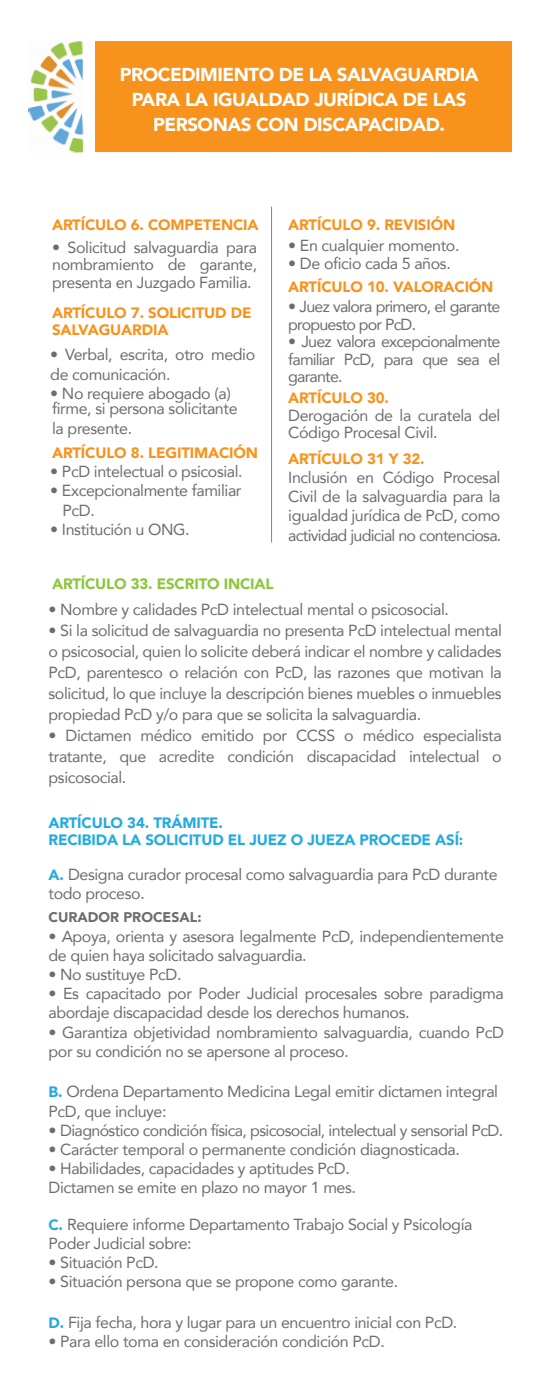
<style>
.page{position:relative;width:536px;height:1386px;background:#fff}
.page>*{position:absolute;margin:0;border:0;box-sizing:border-box;transform-origin:0 0}
.t1{font:900 18.72px/24.7px "Avenir";letter-spacing:-.025em;color:#fff;text-align:center}
.t2{font:16.1px/19.2px "Avenir";letter-spacing:-.025em;color:#6c6d70}
.t3{font:16.1px/17.5px "Avenir";letter-spacing:-.05em;color:#6c6d70}
.t4{font:900 15.05px/17.5px "Avenir";letter-spacing:-.01em;color:#f7931d}
.t5{font:900 15.05px/17.5px "Avenir";letter-spacing:-.01em;color:#24aae1}
.t6{font:900 15.05px "Avenir";letter-spacing:-.01em;color:#8bc63e}
.t7{font:900 14px "Avenir";color:#6c6d70}
.s1{font-weight:900;font-size:15.05px;color:#24aae1}
</style>
<div class="page">
<div style="left:95px;top:41px;width:416px;height:111px;background:#f7931d"></div>
<img style="left:28px;top:41px;width:56px;height:112px">
<hr style="left:271px;top:207px;width:1px;height:335px;background:#808285">
<p class="t1" style="left:120px;top:62px;width:360px">PROCEDIMIENTO DE LA SALVAGUARDIA<br>PARA LA IGUALDAD JURÍDICA DE LAS<br>PERSONAS CON DISCAPACIDAD.</p>
<p class="t4" style="left:52px;top:216px;width:208px">ARTÍCULO 6. COMPETENCIA</p>
<p class="t4" style="left:288px;top:216px;width:168px">ARTÍCULO 9. REVISIÓN</p>
<p class="t2" style="left:52px;top:238px;width:206px;line-height:17.5px;text-align:justify">• Solicitud salvaguardia para nombramiento de garante, presenta en Juzgado Familia.</p>
<p class="t4" style="left:52px;top:303px;width:201px">ARTÍCULO 7. SOLICITUD DE<br>SALVAGUARDIA</p>
<p class="t2" style="left:50px;top:345px;width:206px">• Verbal, escrita, otro medio de comunicación.</p>
<p class="t2" style="left:50px;top:383px;width:182px">• No requiere abogado (a)</p>
<p class="t2" style="left:52px;top:399px;width:187px">firme, si persona solicitante la presente.</p>
<p class="t4" style="left:52px;top:443px;width:207px">ARTÍCULO 8. LEGITIMACIÓN</p>
<p class="t2" style="left:50px;top:462px;width:194px">• PcD intelectual o psicosial.</p>
<p class="t2" style="left:62px;top:481px;width:180px;text-indent:-12px">• Excepcionalmente familiar<br>PcD.</p>
<p class="t2" style="left:50px;top:519px;width:141px">• Institución u ONG.</p>
<p class="t6" style="left:52px;top:571px;width:223px">ARTÍCULO 33. ESCRITO INCIAL</p>
<p class="t2" style="left:288px;top:236px;width:173px">• En cualquier momento.</p>
<p class="t2" style="left:288px;top:253px;width:164px">• De oficio cada 5 años.</p>
<p class="t4" style="left:288px;top:277px;width:207px">ARTÍCULO 10. VALORACIÓN</p>
<p class="t3" style="left:288px;top:297px;width:213px">• Juez valora primero, el garante propuesto por PcD.</p>
<p class="t2" style="left:288px;top:332px;width:213px;line-height:17.5px;text-align:justify">• Juez valora excepcionalmente familiar PcD, para que sea el garante.</p>
<p class="t4" style="left:288px;top:389px;width:102px">ARTÍCULO 30.</p>
<p class="t2" style="left:288px;top:406px;width:213px;line-height:17.5px">Derogación de la curatela del<br>Código Procesal Civil.</p>
<p class="t4" style="left:288px;top:449px;width:138px">ARTÍCULO 31 Y 32.</p>
<p class="t2" style="left:288px;top:467px;width:214px;text-align:justify">Inclusión en Código Procesal Civil de la salvaguardia para la igualdad jurídica de PcD, como actividad judicial no contenciosa.</p>
<p class="t2" style="left:48px;top:600px;width:402px">• Nombre y calidades PcD intelectual mental o psicosocial.</p>
<p class="t2" style="left:48px;top:620px;width:454px;line-height:21px;text-align:justify">• Si la solicitud de salvaguardia no presenta PcD intelectual mental o psicosocial, quien lo solicite deberá indicar el nombre y calidades PcD, parentesco o relación con PcD, las razones que motivan la solicitud, lo que incluye la descripción bienes muebles o inmuebles propiedad PcD y/o para que se solicita la salvaguardia.</p>
<p class="t2" style="left:48px;top:725px;width:454px;line-height:21px;text-align:justify">• Dictamen médico emitido por CCSS o médico especialista tratante, que acredite condición discapacidad intelectual o psicosocial.</p>
<p class="t5" style="left:49px;top:813px;width:416px">ARTÍCULO 34. TRÁMITE.<br>RECIBIDA LA SOLICITUD EL JUEZ O JUEZA PROCEDE ASÍ:</p>
<p class="t2" style="left:48px;top:864px;width:450px"><span class="s1">A.</span> Designa curador procesal como salvaguardia para PcD durante todo proceso.</p>
<p class="t7" style="left:48px;top:905px;width:154px">CURADOR PROCESAL:</p>
<p class="t2" style="left:48px;top:926px;width:457px">• Apoya, orienta y asesora legalmente PcD, independientemente de quien haya solicitado salvaguardia.</p>
<p class="t2" style="left:48px;top:964px;width:134px">• No sustituye PcD.</p>
<p class="t2" style="left:48px;top:984px;width:456px">• Es capacitado por Poder Judicial procesales sobre paradigma abordaje discapacidad desde los derechos humanos.</p>
<p class="t2" style="left:48px;top:1022px;width:456px">• Garantiza objetividad nombramiento salvaguardia, cuando PcD por su condición no se apersone al proceso.</p>
<p class="t2" style="left:48px;top:1082px;width:451px"><span class="s1">B.</span> Ordena Departamento Medicina Legal emitir dictamen integral<br>PcD, que incluye:</p>
<p class="t2" style="left:48px;top:1120px;width:456px">• Diagnóstico condición física, psicosocial, intelectual y sensorial PcD.</p>
<p class="t2" style="left:48px;top:1139px;width:413px">• Carácter temporal o permanente condición diagnosticada.</p>
<p class="t2" style="left:48px;top:1159px;width:309px">• Habilidades, capacidades y aptitudes PcD.<br>Dictamen se emite en plazo no mayor 1 mes.</p>
<p class="t2" style="left:48px;top:1214px;width:425px"><span class="s1">C.</span> Requiere informe Departamento Trabajo Social y Psicología<br>Poder Judicial sobre:</p>
<p class="t2" style="left:48px;top:1252px;width:112px">• Situación PcD.</p>
<p class="t2" style="left:48px;top:1272px;width:351px">• Situación persona que se propone como garante.</p>
<p class="t2" style="left:48px;top:1312px;width:410px"><span class="s1">D.</span> Fija fecha, hora y lugar para un encuentro inicial con PcD.</p>
<p class="t2" style="left:48px;top:1331px;width:338px">• Para ello toma en consideración condición PcD.</p>
</div>
